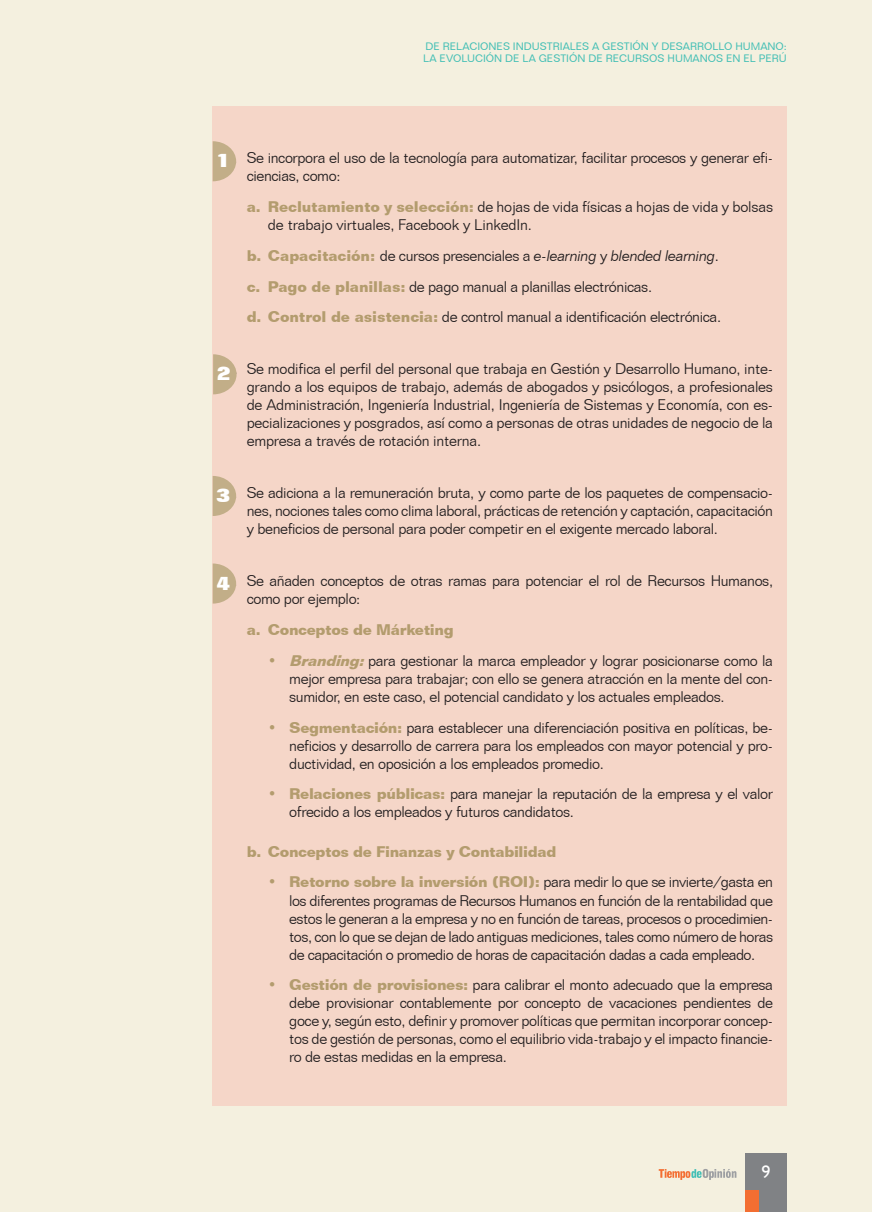
<style>
.page{position:relative;width:872px;height:1212px;background:#f4f0df}
.page>*{position:absolute;margin:0;border:0;box-sizing:border-box;transform-origin:0 0}
.t1{font:800 19.5px "Folio BT";color:#fff}
.t2{font:18px "Humanist 521 BT";color:#fff}
.t3{font:300 15px/18px "Folio BT";letter-spacing:-.025em;color:#231f20;text-align:justify}
.t4{font:italic 300 15px "Folio BT";letter-spacing:-.025em;color:#231f20}
.t5{font:700 15px "Folio BT";letter-spacing:-.025em;color:#b39c6e}
.t6{font:10.5px "Folio BT";color:#43bfb5}
.s1{font-weight:700;color:#b39c6e}
.s2{font-weight:700;font-style:normal;color:#b39c6e}
.s3{font-style:normal}
.s4{font-weight:700;font-style:italic;color:#b39c6e}
</style>
<div class="page">
<div style="left:213px;top:106px;width:574px;height:1000px;background:#f5d6c8"></div>
<svg style="left:213px;top:141px;width:23px;height:40px"></svg>
<svg style="left:213px;top:354px;width:23px;height:40px"></svg>
<svg style="left:213px;top:476px;width:23px;height:40px"></svg>
<svg style="left:213px;top:563px;width:23px;height:41px"></svg>
<div style="left:745px;top:1153px;width:42px;height:59px;background:#808285"></div>
<div style="left:745px;top:1191px;width:13px;height:21px;background:#f36e31"></div>
<svg style="left:658px;top:1169px;width:78px;height:11px"></svg>
<p class="t6" style="left:425px;top:40px;width:363px">DE RELACIONES INDUSTRIALES A GESTIÓN Y DESARROLLO HUMANO:</p>
<p class="t6" style="left:423px;top:52px;width:365px">LA EVOLUCIÓN DE LA GESTIÓN DE RECURSOS HUMANOS EN EL PERÚ</p>
<p class="t3" style="left:247px;top:149px;width:528px;text-indent:-21px">1. Se incorpora el uso de la tecnología para automatizar, facilitar procesos y generar efi&shy;ciencias, como:</p>
<p class="t3" style="left:268px;top:198px;width:506px;text-indent:-21px"><span class="s1">a. Reclutamiento y selección:</span> de hojas de vida físicas a hojas de vida y bolsas de trabajo virtuales, Facebook y LinkedIn.</p>
<p class="t4" style="left:247px;top:246px;width:474px"><span class="s2">b. Capacitación:</span> <span class="s3">de cursos presenciales a</span> e-learning <span class="s3">y</span> blended learning<span class="s3">.</span></p>
<p class="t3" style="left:247px;top:277px;width:407px"><span class="s1">c. Pago de planillas:</span> de pago manual a planillas electrónicas.</p>
<p class="t3" style="left:247px;top:308px;width:476px"><span class="s1">d. Control de asistencia:</span> de control manual a identificación electrónica.</p>
<p class="t1" style="left:216px;top:148px;width:16px">1</p>
<p class="t3" style="left:247px;top:360px;width:528px;text-indent:-21px">2. Se modifica el perfil del personal que trabaja en Gestión y Desarrollo Humano, inte&shy;grando a los equipos de trabajo, además de abogados y psicólogos, a profesionales de Administración, Ingeniería Industrial, Ingeniería de Sistemas y Economía, con es&shy;pecializaciones y posgrados, así como a personas de otras unidades de negocio de la empresa a través de rotación interna.</p>
<p class="t3" style="left:247px;top:484px;width:528px;text-indent:-21px">3. Se adiciona a la remuneración bruta, y como parte de los paquetes de compensacio&shy;nes, nociones tales como clima laboral, prácticas de retención y captación, capacitación y beneficios de personal para poder competir en el exigente mercado laboral.</p>
<p class="t3" style="left:247px;top:572px;width:528px;text-indent:-21px">4. Se añaden conceptos de otras ramas para potenciar el rol de Recursos Humanos, como por ejemplo:</p>
<p class="t5" style="left:247px;top:621px;width:208px">a. Conceptos de Márketing</p>
<p class="t3" style="left:289px;top:651px;width:485px;text-indent:-21px"><span class="s1">•</span> <span class="s4">Branding:</span>para gestionar la marca empleador y lograr posicionarse como la mejor empresa para trabajar; con ello se genera atracción en la mente del con&shy;sumidor, en este caso, el potencial candidato y los actuales empleados.</p>
<p class="t3" style="left:289px;top:718px;width:485px;text-indent:-21px"><span class="s1">• Segmentación:</span> para establecer una diferenciación positiva en políticas, be&shy;neficios y desarrollo de carrera para los empleados con mayor potencial y pro&shy;ductividad, en oposición a los empleados promedio.</p>
<p class="t3" style="left:289px;top:785px;width:485px;text-indent:-21px"><span class="s1">• Relaciones públicas:</span> para manejar la reputación de la empresa y el valor ofrecido a los empleados y futuros candidatos.</p>
<p class="t5" style="left:247px;top:842px;width:311px">b. Conceptos de Finanzas y Contabilidad</p>
<p class="t3" style="left:289px;top:873px;width:485px;text-indent:-21px"><span class="s1">• Retorno sobre la inversión (ROI):</span> para medir lo que se invierte/gasta en los diferentes programas de Recursos Humanos en función de la rentabilidad que estos le generan a la empresa y no en función de tareas, procesos o procedimien&shy;tos, con lo que se dejan de lado antiguas mediciones, tales como número de horas de capacitación o promedio de horas de capacitación dadas a cada empleado.</p>
<p class="t3" style="left:289px;top:976px;width:485px;text-indent:-21px"><span class="s1">• Gestión de provisiones:</span> para calibrar el monto adecuado que la empresa debe provisionar contablemente por concepto de vacaciones pendientes de goce y, según esto, definir y promover políticas que permitan incorporar concep&shy;tos de gestión de personas, como el equilibrio vida-trabajo y el impacto financie&shy;ro de estas medidas en la empresa.</p>
<p class="t1" style="left:217px;top:361px;width:16px">2</p>
<p class="t1" style="left:216px;top:484px;width:16px">3</p>
<p class="t1" style="left:216px;top:571px;width:16px">4</p>
<p class="t2" style="left:761px;top:1160px;width:11px">9</p>
</div>
